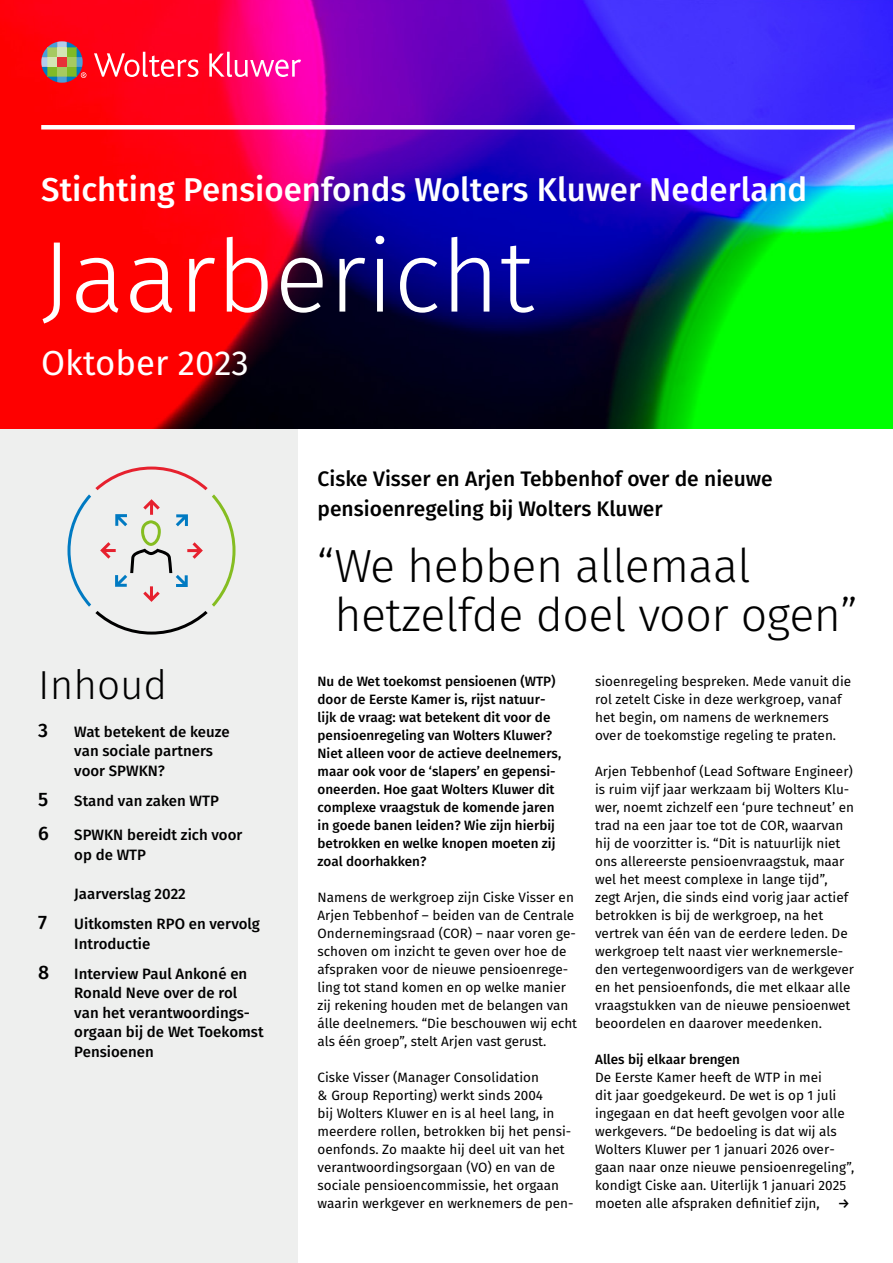
<style>
.page{position:relative;width:893px;height:1263px;background:#fff}
.page>*{position:absolute;margin:0;border:0;box-sizing:border-box;transform-origin:0 0}
.t1{font:300 100.65px "Fira Sans";color:#fff}
.t2{font:300 46.5px/49.5px "Fira Sans";letter-spacing:-.01em;color:#000}
.t3{font:300 40.5px "Fira Sans";color:#000}
.t4{font:34.65px "Fira Sans";color:#fff}
.t5{font:500 33px "Fira Sans";color:#fff}
.t6{font:500 21px/30px "Fira Sans";color:#000}
.t7{font:500 19.5px "Fira Sans";color:#000}
.t8{font:500 15px/19.5px "Fira Sans";color:#000}
.t9{font:13.5px/18px "Fira Sans";color:#000}
.t10{font:500 13.5px/18px "Fira Sans";color:#000}
</style>
<div class="page">
<div style="left:0;top:429px;width:297px;height:834px;background:#eeefee"></div>
<img style="left:0;top:0;width:893px;height:428px">
<svg style="left:94px;top:52px;width:104px;height:25px"></svg>
<svg style="left:209px;top:52px;width:92px;height:25px"></svg>
<svg style="left:41px;top:41px;width:45px;height:42px;background:#a97d64"></svg>
<div style="left:41px;top:125px;width:814px;height:5px;background:#fff"></div>
<svg style="left:68px;top:467px;width:168px;height:168px"></svg>
<h3 class="t5" style="left:41px;top:163px;width:768px">Stichting Pensioenfonds Wolters Kluwer Nederland</h3>
<h1 class="t1" style="left:41px;top:205px;width:494px">Jaarbericht</h1>
<h3 class="t4" style="left:41px;top:336px;width:209px">Oktober 2023</h3>
<h3 class="t3" style="left:38px;top:657px;width:130px">Inhoud</h3>
<h3 class="t7" style="left:38px;top:714px;width:11px">3</h3>
<p class="t8" style="left:74px;top:721px;width:157px">Wat betekent de keuze van sociale partners voor SPWKN?</p>
<h3 class="t7" style="left:38px;top:783px;width:12px">5</h3>
<p class="t8" style="left:74px;top:790px;width:146px">Stand van zaken WTP</p>
<h3 class="t7" style="left:38px;top:818px;width:12px">6</h3>
<p class="t8" style="left:74px;top:825px;width:170px">SPWKN bereidt zich voor op de WTP</p>
<p class="t8" style="left:74px;top:883px;width:113px">Jaarverslag 2022</p>
<h3 class="t7" style="left:38px;top:906px;width:10px">7</h3>
<p class="t8" style="left:74px;top:913px;width:187px">Uitkomsten RPO en vervolg<br>Introductie</p>
<h3 class="t7" style="left:38px;top:956px;width:13px">8</h3>
<p class="t8" style="left:74px;top:963px;width:191px">Interview Paul Ankoné en<br>Ronald Neve over de rol van het verantwoordings&shy;orgaan bij de Wet Toekomst<br>Pensioenen</p>
<h3 class="t6" style="left:318px;top:462px;width:457px">Ciske Visser en Arjen Tebbenhof over de nieuwe pensioenregeling bij Wolters Kluwer</h3>
<h2 class="t2" style="left:334px;top:540px;width:525px;text-indent:-17px">“We hebben allemaal hetzelfde doel voor ogen”</h2>
<p class="t10" style="left:318px;top:672px;width:245px">Nu de Wet toekomst pensioenen (WTP) door de Eerste Kamer is, rijst natuur&shy;lijk de vraag: wat betekent dit voor de pensioenregeling van Wolters Kluwer?<br>Niet alleen voor de actieve deelnemers, maar ook voor de ‘slapers’ en gepensi&shy;oneerden. Hoe gaat Wolters Kluwer dit complexe vraagstuk de komende jaren in goede banen leiden? Wie zijn hierbij betrokken en welke knopen moeten zij zoal doorhakken?</p>
<p class="t9" style="left:318px;top:888px;width:261px">Namens de werkgroep zijn Ciske Visser en Arjen Tebbenhof – beiden van de Centrale Ondernemingsraad (COR) – naar voren ge&shy;schoven om inzicht te geven over hoe de afspraken voor de nieuwe pensioenrege&shy;ling tot stand komen en op welke manier zij rekening houden met de belangen van álle deelnemers. “Die beschouwen wij echt als één groep”, stelt Arjen vast gerust.</p>
<p class="t9" style="left:318px;top:1068px;width:258px">Ciske Visser (Manager Consolidation<br>&amp; Group Reporting) werkt sinds 2004<br>bij Wolters Kluwer en is al heel lang, in meerdere rollen, betrokken bij het pensi&shy;oenfonds. Zo maakte hij deel uit van het verantwoordingsorgaan (VO) en van de sociale pensioencommissie, het orgaan waarin werkgever en werknemers de pen-</p>
<p class="t9" style="left:595px;top:672px;width:258px">sioenregeling bespreken. Mede vanuit die rol zetelt Ciske in deze werkgroep, vanaf het begin, om namens de werknemers over de toekomstige regeling te praten.</p>
<p class="t9" style="left:595px;top:762px;width:260px">Arjen Tebbenhof (Lead Software Engineer) is ruim vijf jaar werkzaam bij Wolters Klu&shy;wer, noemt zichzelf een ‘pure techneut’ en trad na een jaar toe tot de COR, waarvan hij de voorzitter is. “Dit is natuurlijk niet ons allereerste pensioenvraagstuk, maar wel het meest complexe in lange tijd”, zegt Arjen, die sinds eind vorig jaar actief betrokken is bij de werkgroep, na het vertrek van één van de eerdere leden. De werkgroep telt naast vier werknemersle&shy;den vertegenwoordigers van de werkgever en het pensioenfonds, die met elkaar alle vraagstukken van de nieuwe pensioenwet beoordelen en daarover meedenken.</p>
<p class="t10" style="left:595px;top:1050px;width:146px">Alles bij elkaar brengen</p>
<p class="t9" style="left:595px;top:1068px;width:261px">De Eerste Kamer heeft de WTP in mei<br>dit jaar goedgekeurd. De wet is op 1 juli ingegaan en dat heeft gevolgen voor alle werkgevers. “De bedoeling is dat wij als Wolters Kluwer per 1 januari 2026 over&shy;gaan naar onze nieuwe pensioenregeling”, kondigt Ciske aan. Uiterlijk 1 januari 2025 moeten alle afspraken definitief zijn,</p>
<p class="t10" style="left:838px;top:1194px;width:14px">→</p>
</div>
